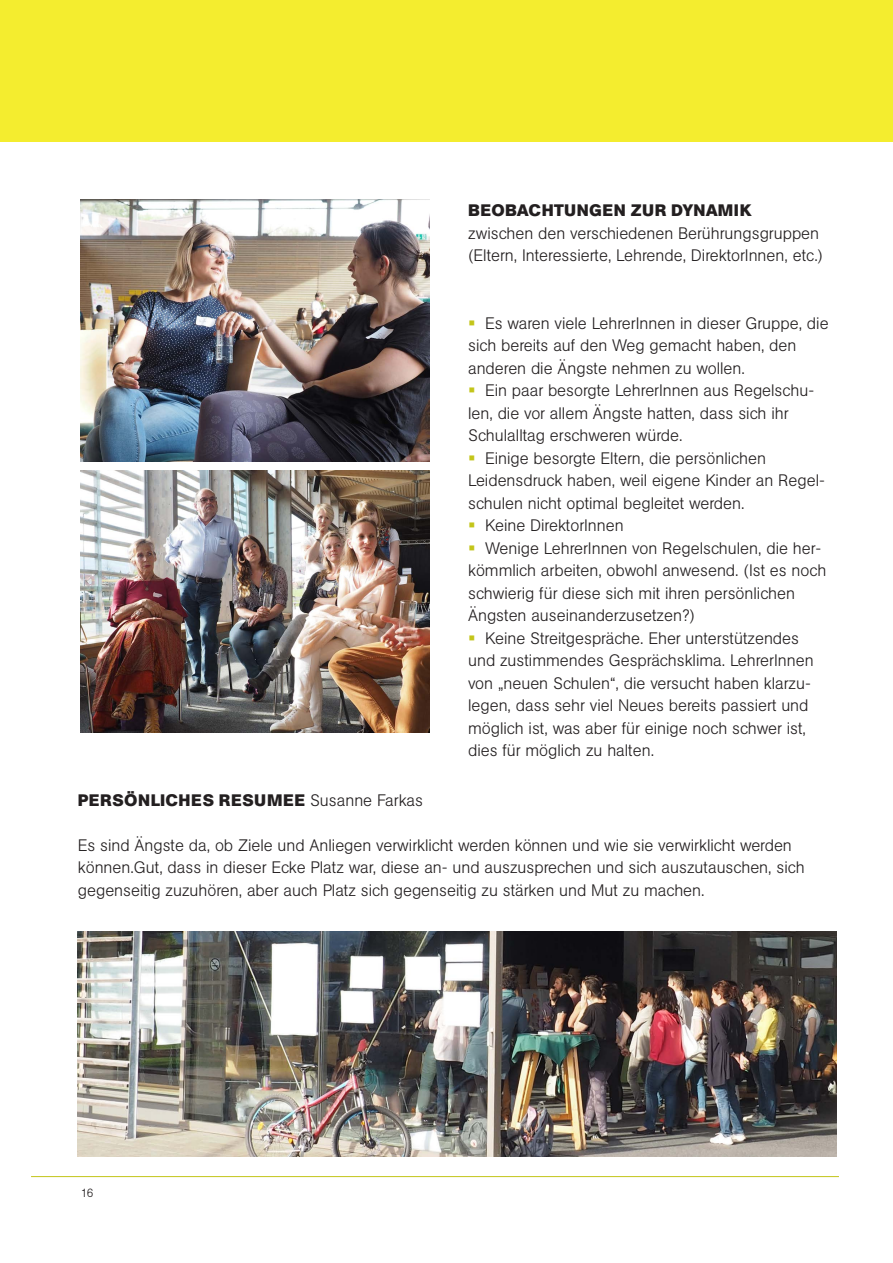
<style>
.page{position:relative;width:893px;height:1263px;background:#fff}
.page>*{position:absolute;margin:0;border:0;box-sizing:border-box;transform-origin:0 0}
.t1{font:300 16.5px/22.5px "AG Buch BQ";color:#231f20}
.t2{font:700 16.5px "AG Buch BQ";letter-spacing:.04em;color:#231f20}
.t3{font:700 16.5px "AG Buch BQ";letter-spacing:.02em;color:#231f20}
.t4{font:300 12px "AG Buch BQ";color:#231f20}
.s1{color:#c3c51a}
.s2{font-weight:300}
</style>
<div class="page">
<hr style="left:31px;top:1176px;width:808px;height:1px;background:#c3c51a">
<img style="left:81px;top:470px;width:349px;height:262px">
<img style="left:81px;top:200px;width:349px;height:261px">
<div style="left:0;top:0;width:893px;height:142px;background:#f4ed2f"></div>
<img style="left:78px;top:931px;width:759px;height:226px">
<p class="t3" style="left:468px;top:200px;width:285px">BEOBACHTUNGEN ZUR DYNAMIK</p>
<p class="t1" style="left:468px;top:222px;width:356px">zwischen den verschiedenen Berührungsgruppen (Eltern, Interessierte, Lehrende, DirektorInnen, etc.)</p>
<p class="t1" style="left:468px;top:312px;width:362px"><span class="s1">▪</span> Es waren viele LehrerInnen in dieser Gruppe, die sich bereits auf den Weg gemacht haben, den anderen die Ängste nehmen zu wollen.</p>
<p class="t1" style="left:468px;top:379px;width:348px"><span class="s1">▪</span> Ein paar besorgte LehrerInnen aus Regelschu&shy;len, die vor allem Ängste hatten, dass sich ihr<br>Schulalltag erschweren würde.</p>
<p class="t1" style="left:468px;top:447px;width:358px"><span class="s1">▪</span> Einige besorgte Eltern, die persönlichen<br>Leidensdruck haben, weil eigene Kinder an Regel&shy;schulen nicht optimal begleitet werden.</p>
<p class="t1" style="left:468px;top:514px;width:157px"><span class="s1">▪</span> Keine DirektorInnen</p>
<p class="t1" style="left:468px;top:537px;width:360px"><span class="s1">▪</span> Wenige LehrerInnen von Regelschulen, die her&shy;kömmlich arbeiten, obwohl anwesend. (Ist es noch schwierig für diese sich mit ihren persönlichen Ängsten auseinanderzusetzen?)</p>
<p class="t1" style="left:468px;top:627px;width:347px"><span class="s1">▪</span> Keine Streitgespräche. Eher unterstützendes und zustimmendes Gesprächsklima. LehrerInnen von „neuen Schulen“, die versucht haben klarzu&shy;legen, dass sehr viel Neues bereits passiert und möglich ist, was aber für einige noch schwer ist, dies für möglich zu halten.</p>
<p class="t2" style="left:78px;top:790px;width:347px">PERSÖNLICHES RESUMEE <span class="s2">Susanne Farkas</span></p>
<p class="t1" style="left:78px;top:834px;width:728px">Es sind Ängste da, ob Ziele und Anliegen verwirklicht werden können und wie sie verwirklicht werden können.Gut, dass in dieser Ecke Platz war, diese an- und auszusprechen und sich auszutauschen, sich gegenseitig zuzuhören, aber auch Platz sich gegenseitig zu stärken und Mut zu machen.</p>
<p class="t4" style="left:81px;top:1186px;width:14px">16</p>
</div>
